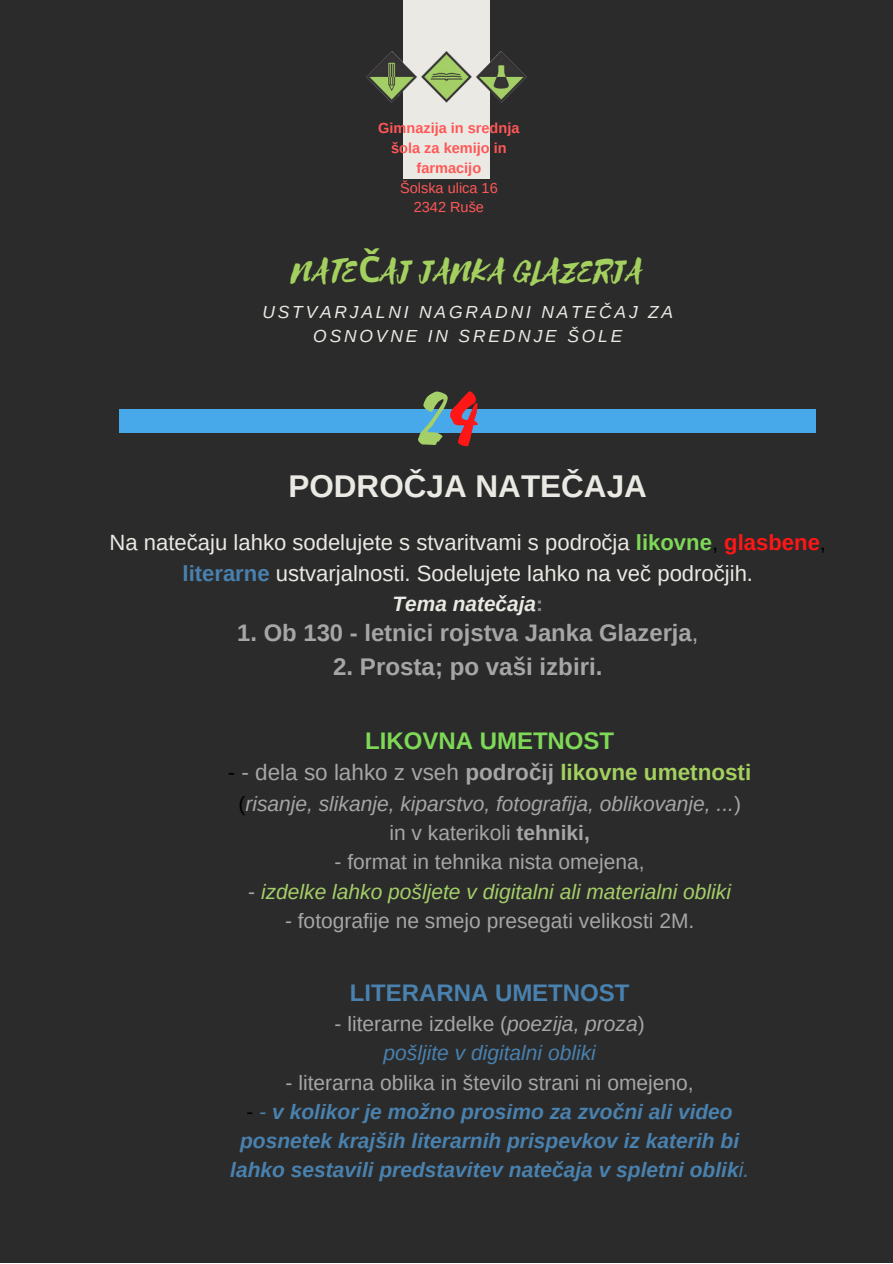
<style>
.page{position:relative;width:893px;height:1264px;background:#fff}
.page>*{position:absolute;margin:0;border:0;box-sizing:border-box;transform-origin:0 0}
.t1{font:95.7px "Selima";color:#a5cf68}
.t2{font:35.85px "Selima";color:#a3d05e}
.t3{font:700 31.5px "Arimo";color:#ebe9e3}
.t4{font:700 24.15px "Arimo";color:#a6a6a6}
.t5{font:700 24px "Arimo";color:#4981af}
.t6{font:700 24px "Arimo";color:#7ed957}
.t7{font:700 23.85px "Arimo";color:#a6a6a6}
.t8{font:22.5px "Arimo";color:#a6a6a6}
.t9{font:22.05px/30.3px "Arimo";color:#ebe9e3;text-align:center}
.t10{font:italic 700 21px/29.2px "Arimo";color:#4981af;text-align:center}
.t11{font:21px "Arimo";color:#a6a6a6}
.t12{font:italic 21px/29.2px "Arimo";color:#a6a6a6;text-align:center}
.t13{font:italic 21px/29.2px "Arimo";color:#4981af;text-align:center}
.t14{font:italic 21px "Arimo";color:#a5cf68}
.t15{font:italic 700 20.85px "Arimo";color:#ebe9e3}
.t16{font:italic 17.4px/24.2px "Arimo";letter-spacing:.16em;color:#ebe9e3;text-align:center}
.t17{font:700 14.55px/20px "Arimo";color:#ff5757;text-align:center}
.t18{font:14.55px/20px "Arimo";color:#ff5757;text-align:center}
.s1{font-family:"Noto Sans";font-weight:700}
.s2{color:#ff1616}
.s3{font-weight:700;color:#7ed957}
.s4{color:#000}
.s5{font-weight:700;color:#ff1616}
.s6{font-weight:700;color:#4981af}
.s7{font-style:normal;color:#8e8c91}
.s8{font-weight:400}
.s9{font-weight:700}
.s10{font-weight:700;color:#a3d05e}
.s11{font-style:normal;color:#000}
.s12{font-style:normal}
.s13{font-weight:700;font-style:normal}
.s14{font-style:normal;color:#a6a6a6}
.s15{color:#a6a6a6}
.s16{font-weight:400;font-style:normal;color:#000}
.s17{font-weight:400;font-style:normal}
</style>
<div class="page">
<div style="left:0;top:0;width:892px;height:1262px;background:#2b2b2b"></div>
<div style="left:403px;top:0;width:86px;height:179px;background:#ebe9e3"></div>
<img style="left:366px;top:52px;width:160px;height:50px">
<div style="left:120px;top:409px;width:696px;height:24px;background:#47a8ea"></div>
<p class="t17" style="left:378px;top:117px;width:143px">Gimnazija in srednja šola za kemijo in farmacijo</p>
<p class="t18" style="left:400px;top:177px;width:99px">Šolska ulica 16<br>2342 Ruše</p>
<h2 class="t2" style="left:292px;top:251px;width:353px">NATE<span class="s1">Č</span>AJ JANKA GLAZERJA</h2>
<p class="t16" style="left:262px;top:300px;width:412px">USTVARJALNI NAGRADNI NATEČAJ ZA<br>OSNOVNE IN SREDNJE ŠOLE</p>
<h1 class="t1" style="left:418px;top:365px;width:63px">2<span class="s2">4</span></h1>
<h3 class="t3" style="left:288px;top:468px;width:360px">PODROČJA NATEČAJA</h3>
<p class="t9" style="left:110px;top:527px;width:717px">Na natečaju lahko sodelujete s stvaritvami s področja <span class="s3">likovne</span><span class="s4">,</span> <span class="s5">glasbene</span><span class="s4">, </span><span class="s6">literarne</span> ustvarjalnosti. Sodelujete lahko na več področjih.</p>
<p class="t15" style="left:392px;top:592px;width:152px">Tema natečaja<span class="s7">:</span></p>
<p class="t7" style="left:237px;top:619px;width:462px">1. Ob 130 - letnici rojstva Janka Glazerja<span class="s8">,</span></p>
<p class="t4" style="left:333px;top:653px;width:271px">2. Prosta; po vaši izbiri.</p>
<p class="t6" style="left:365px;top:727px;width:251px">LIKOVNA UMETNOST</p>
<p class="t8" style="left:228px;top:760px;width:525px"><span class="s4">-</span> - dela so lahko z vseh <span class="s9">področij</span> <span class="s10">likovne umetnosti</span></p>
<p class="t12" style="left:238px;top:789px;width:504px"><span class="s11">(</span>risanje, slikanje, kiparstvo, fotografija, oblikovanje, ...<span class="s12">) in v katerikoli</span> <span class="s13">tehniki,</span></p>
<p class="t11" style="left:334px;top:850px;width:312px">- format in tehnika nista omejena,</p>
<p class="t14" style="left:248px;top:879px;width:484px"><span class="s14">-</span> izdelke lahko pošljete v digitalni ali materialni obliki</p>
<p class="t11" style="left:285px;top:908px;width:411px">- fotografije ne smejo presegati velikosti 2M.</p>
<p class="t5" style="left:350px;top:979px;width:281px">LITERARNA UMETNOST</p>
<p class="t13" style="left:334px;top:1009px;width:312px"><span class="s14">- literarne izdelke (</span><span class="s15">poezija, proza</span><span class="s14">) </span>pošljite v digitalni obliki</p>
<p class="t11" style="left:285px;top:1070px;width:409px">- literarna oblika in število strani ni omejeno,</p>
<p class="t10" style="left:230px;top:1097px;width:520px"><span class="s16">-</span> <span class="s17">-</span> v kolikor je možno prosimo za zvočni ali video posnetek krajših literarnih prispevkov iz katerih bi lahko sestavili predstavitev natečaja v spletni oblik<span class="s8">i.</span></p>
</div>
